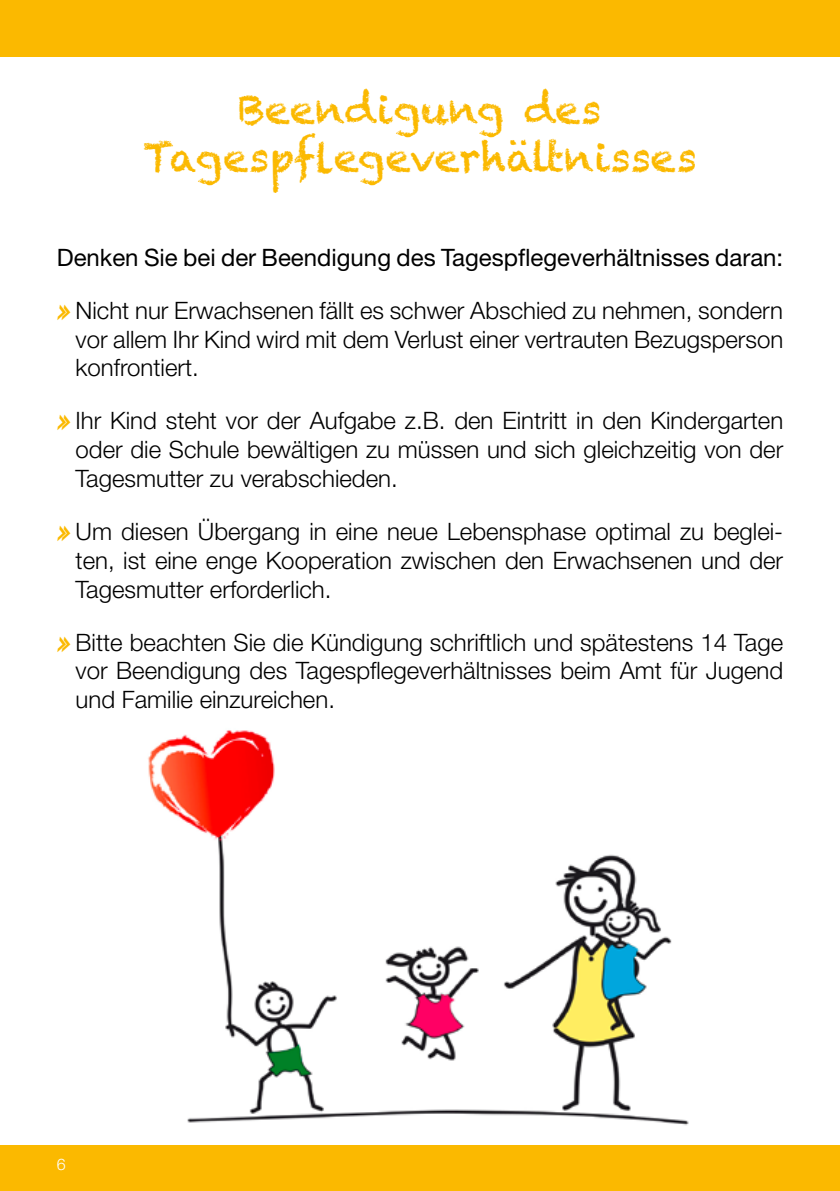
<style>
.page{position:relative;width:840px;height:1191px;background:#fff}
.page>*{position:absolute;margin:0;border:0;box-sizing:border-box;transform-origin:0 0}
.t1{font:40px/48px "Chalkduster";color:#fbb900;text-align:center}
.t2{font:300 24px/28.8px "Helvetica Neue";color:#000;text-align:justify}
.t3{font:24px "Helvetica Neue";color:#000}
.t4{font:300 16px "Helvetica Neue";color:#fff}
.s1{font-family:"Champagne&Limousines";font-weight:700;font-style:italic;font-size:30px;color:#fbb900}
</style>
<div class="page">
<div style="left:0;top:0;width:839px;height:57px;background:#fbb900"></div>
<div style="left:0;top:1145px;width:839px;height:46px;background:#fbb900"></div>
<hr style="left:839px;top:0;width:1px;height:57px;background:#05a535">
<img style="left:148px;top:730px;width:541px;height:396px">
<h1 class="t1" style="left:143px;top:85px;width:555px">Beendigung des<br>Tagespflegeverhältnisses</h1>
<p class="t3" style="left:57px;top:243px;width:727px">Denken Sie bei der Beendigung des Tagespflegeverhältnisses daran:</p>
<p class="t2" style="left:75px;top:295px;width:708px;text-indent:-19px"><span class="s1">»</span> Nicht nur Erwachsenen fällt es schwer Abschied zu nehmen, sondern vor allem Ihr Kind wird mit dem Verlust einer vertrauten Bezugsperson konfrontiert.</p>
<p class="t2" style="left:75px;top:406px;width:708px;text-indent:-19px"><span class="s1">»</span> Ihr Kind steht vor der Aufgabe z.B. den Eintritt in den Kindergarten oder die Schule bewältigen zu müssen und sich gleichzeitig von der Tagesmutter zu verabschieden.</p>
<p class="t2" style="left:75px;top:516px;width:708px;text-indent:-19px"><span class="s1">»</span> Um diesen Übergang in eine neue Lebensphase optimal zu beglei&shy;ten, ist eine enge Kooperation zwischen den Erwachsenen und der Tagesmutter erforderlich.</p>
<p class="t2" style="left:75px;top:627px;width:708px;text-indent:-19px"><span class="s1">»</span> Bitte beachten Sie die Kündigung schriftlich und spätestens 14 Tage vor Beendigung des Tagespflegeverhältnisses beim Amt für Jugend und Familie einzureichen.</p>
<p class="t4" style="left:57px;top:1154px;width:10px">6</p>
</div>
